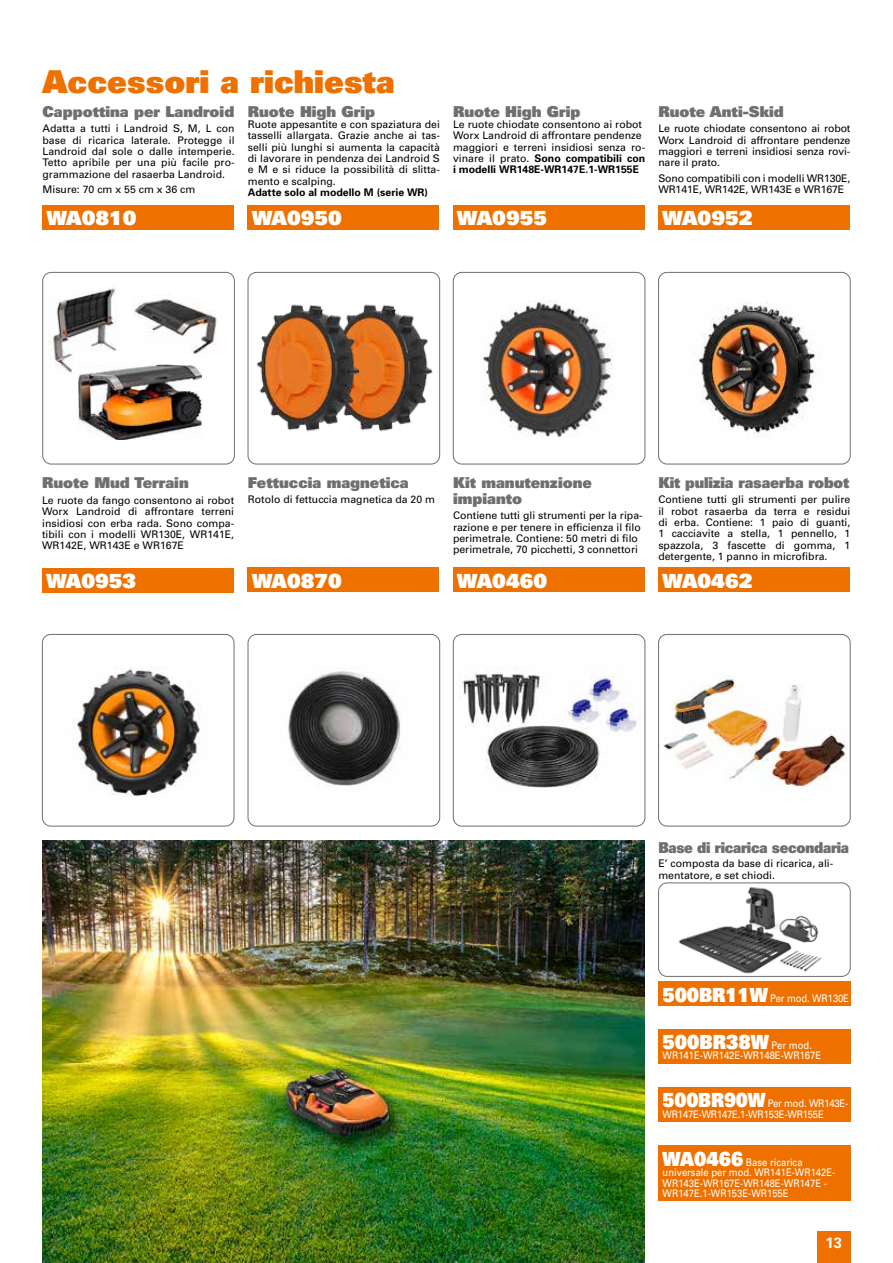
<style>
.page{position:relative;width:893px;height:1263px;background:#fff}
.page>*{position:absolute;margin:0;border:0;box-sizing:border-box;transform-origin:0 0}
.t1{font:900 31.5px "Univers";color:#ee7100}
.t2{font:900 19.5px "Univers";color:#fff}
.t3{font:900 19.5px "Univers";color:#fff;scale:.9 1}
.t4{font:900 15px/16.2px "Univers";color:#6f6f6e}
.t5{font:900 15px "Univers";letter-spacing:-.02em;color:#6f6f6e;scale:.92 1}
.t6{font:700 15px "Univers";color:#fff}
.t7{font:10.5px/11.4px "Univers";color:#000;text-align:justify}
.t8{font:10.5px/10.5px "Univers";color:#fff;scale:.9 1}
.t9{font:10.5px/10.5px "Univers";letter-spacing:-.02em;color:#fff;scale:.9 1}
.t10{font:700 10.5px "Univers";color:#000}
.s1{font-weight:700}
.s2{font-weight:900;font-size:19.5px}
.s3{font-weight:400;font-size:10.5px}
</style>
<div class="page">
<img style="left:658px;top:634px;width:192px;height:192px">
<div style="left:658px;top:634px;width:192px;height:192px;border:1px solid #6f6f6e;border-radius:9px"></div>
<div style="left:248px;top:272px;width:192px;height:192px;border:1px solid #6f6f6e;border-radius:9px"></div>
<div style="left:453px;top:272px;width:192px;height:192px;border:1px solid #6f6f6e;border-radius:9px"></div>
<img style="left:453px;top:634px;width:192px;height:192px">
<div style="left:453px;top:634px;width:192px;height:192px;border:1px solid #6f6f6e;border-radius:9px"></div>
<div style="left:42px;top:634px;width:192px;height:192px;border:1px solid #6f6f6e;border-radius:9px"></div>
<img style="left:248px;top:671px;width:192px;height:155px">
<div style="left:248px;top:634px;width:192px;height:192px;border:1px solid #6f6f6e;border-radius:9px"></div>
<div style="left:658px;top:272px;width:192px;height:192px;border:1px solid #6f6f6e;border-radius:9px"></div>
<div style="left:43px;top:272px;width:192px;height:192px;border:1px solid #6f6f6e;border-radius:9px"></div>
<img style="left:49px;top:288px;width:68px;height:85px">
<img style="left:134px;top:299px;width:83px;height:55px">
<img style="left:78px;top:364px;width:123px;height:76px">
<img style="left:694px;top:304px;width:122px;height:132px">
<img style="left:483px;top:300px;width:130px;height:137px">
<img style="left:74px;top:667px;width:126px;height:130px">
<img style="left:388px;top:305px;width:45px;height:126px">
<img style="left:256px;top:304px;width:132px;height:128px">
<img style="left:678px;top:887px;width:144px;height:87px">
<div style="left:658px;top:883px;width:192px;height:94px;border:1px solid #6f6f6e;border-radius:9px"></div>
<img style="left:43px;top:840px;width:601px;height:423px">
<div style="left:658px;top:568px;width:192px;height:24px;background:#ee7100"></div>
<div style="left:248px;top:205px;width:191px;height:24px;background:#ee7100"></div>
<div style="left:453px;top:205px;width:191px;height:24px;background:#ee7100"></div>
<div style="left:43px;top:205px;width:191px;height:24px;background:#ee7100"></div>
<div style="left:658px;top:981px;width:192px;height:25px;background:#ee7100"></div>
<div style="left:453px;top:568px;width:191px;height:24px;background:#ee7100"></div>
<div style="left:42px;top:568px;width:191px;height:24px;background:#ee7100"></div>
<div style="left:248px;top:568px;width:191px;height:24px;background:#ee7100"></div>
<div style="left:658px;top:205px;width:192px;height:24px;background:#ee7100"></div>
<div style="left:658px;top:1029px;width:192px;height:35px;background:#ee7100"></div>
<div style="left:658px;top:1087px;width:192px;height:35px;background:#ee7100"></div>
<div style="left:658px;top:1145px;width:192px;height:56px;background:#ee7100"></div>
<div style="left:817px;top:1231px;width:33px;height:32px;background:#ee7100"></div>
<h1 class="t1" style="left:43px;top:61px;width:354px">Accessori a richiesta</h1>
<h3 class="t4" style="left:43px;top:103px;width:193px">Cappottina per Landroid</h3>
<p class="t7" style="left:43px;top:123px;width:194px">Adatta a tutti i Landroid S, M, L con base di ricarica laterale. Protegge il Landroid dal sole o dalle intemperie.<br>Tetto apribile per una più facile pro&shy;grammazione del rasaerba Landroid.</p>
<p class="t7" style="left:43px;top:184px;width:154px">Misure: 70 cm x 55 cm x 36 cm</p>
<h3 class="t4" style="left:248px;top:103px;width:129px">Ruote High Grip</h3>
<p class="t7" style="left:248px;top:119px;width:194px">Ruote appesantite e con spaziatura dei tasselli allargata. Grazie anche ai tas&shy;selli più lunghi si aumenta la capacità di lavorare in pendenza dei Landroid S e M e si riduce la possibilità di slitta&shy;mento e scalping.</p>
<p class="t10" style="left:248px;top:186px;width:182px">Adatte solo al modello M (serie WR)</p>
<h3 class="t4" style="left:453px;top:103px;width:129px">Ruote High Grip</h3>
<p class="t7" style="left:453px;top:119px;width:194px;text-align:left">Le ruote chiodate consentono ai robot Worx Landroid di affrontare pendenze maggiori e terreni insidiosi senza ro&shy;vinare il prato. <span class="s1">Sono compatibili con i modelli WR148E-WR147E.1-WR155E</span></p>
<h2 class="t2" style="left:47px;top:205px;width:91px">WA0810</h2>
<h2 class="t2" style="left:252px;top:205px;width:91px">WA0950</h2>
<h2 class="t2" style="left:457px;top:205px;width:91px">WA0955</h2>
<h3 class="t4" style="left:658px;top:103px;width:127px">Ruote Anti-Skid</h3>
<p class="t7" style="left:658px;top:123px;width:194px">Le ruote chiodate consentono ai robot Worx Landroid di affrontare pendenze maggiori e terreni insidiosi senza rovi&shy;nare il prato.</p>
<p class="t7" style="left:658px;top:173px;width:194px">Sono compatibili con i modelli WR130E,<br>WR141E, WR142E, WR143E e WR167E</p>
<h2 class="t2" style="left:663px;top:205px;width:91px">WA0952</h2>
<h3 class="t4" style="left:42px;top:474px;width:148px">Ruote Mud Terrain</h3>
<p class="t7" style="left:42px;top:495px;width:194px">Le ruote da fango consentono ai robot Worx Landroid di affrontare terreni insidiosi con erba rada. Sono compa&shy;tibili con i modelli WR130E, WR141E, WR142E, WR143E e WR167E</p>
<h3 class="t4" style="left:248px;top:474px;width:163px">Fettuccia magnetica</h3>
<p class="t7" style="left:248px;top:494px;width:189px">Rotolo di fettuccia magnetica da 20 m</p>
<h3 class="t4" style="left:453px;top:474px;width:140px">Kit manutenzione impianto</h3>
<p class="t7" style="left:453px;top:510px;width:191px;text-align:left">Contiene tutti gli strumenti per la ripa&shy;razione e per tenere in efficienza il filo perimetrale. Contiene: 50 metri di filo perimetrale, 70 picchetti, 3 connettori</p>
<h2 class="t2" style="left:46px;top:568px;width:91px">WA0953</h2>
<h2 class="t2" style="left:252px;top:568px;width:91px">WA0870</h2>
<h2 class="t2" style="left:457px;top:568px;width:91px">WA0460</h2>
<h3 class="t4" style="left:658px;top:474px;width:193px">Kit pulizia rasaerba robot</h3>
<p class="t7" style="left:658px;top:494px;width:194px">Contiene tutti gli strumenti per pulire il robot rasaerba da terra e residui di erba. Contiene: 1 paio di guanti, 1 cacciavite a stella, 1 pennello, 1 spazzola, 3 fascette di gomma, 1 detergente, 1 panno in microfibra.</p>
<h2 class="t2" style="left:663px;top:568px;width:91px">WA0462</h2>
<h3 class="t5" style="left:658px;top:837px;width:209px">Base di ricarica secondaria</h3>
<p class="t7" style="left:658px;top:858px;width:177px">E’ composta da base di ricarica, ali&shy;mentatore, e set chiodi.</p>
<p class="t8" style="left:663px;top:992px;width:209px"><span class="s2">500BR11W</span> Per mod. WR130E</p>
<h2 class="t3" style="left:663px;top:1029px;width:167px">500BR38W <span class="s3">Per mod.</span></h2>
<p class="t8" style="left:663px;top:1050px;width:178px">WR141E-WR142E-WR148E-WR167E</p>
<p class="t9" style="left:663px;top:1098px;width:208px"><span class="s2">500BR90W</span> Per mod. WR143E-<br>WR147E-WR147E.1-WR153E-WR155E</p>
<p class="t8" style="left:663px;top:1157px;width:193px"><span class="s2">WA0466</span> Base ricarica universale per mod. WR141E-WR142E-<br>WR143E-WR167E-WR148E-WR147E -<br>WR147E.1-WR153E-WR155E</p>
<h3 class="t6" style="left:825px;top:1234px;width:18px">13</h3>
</div>
